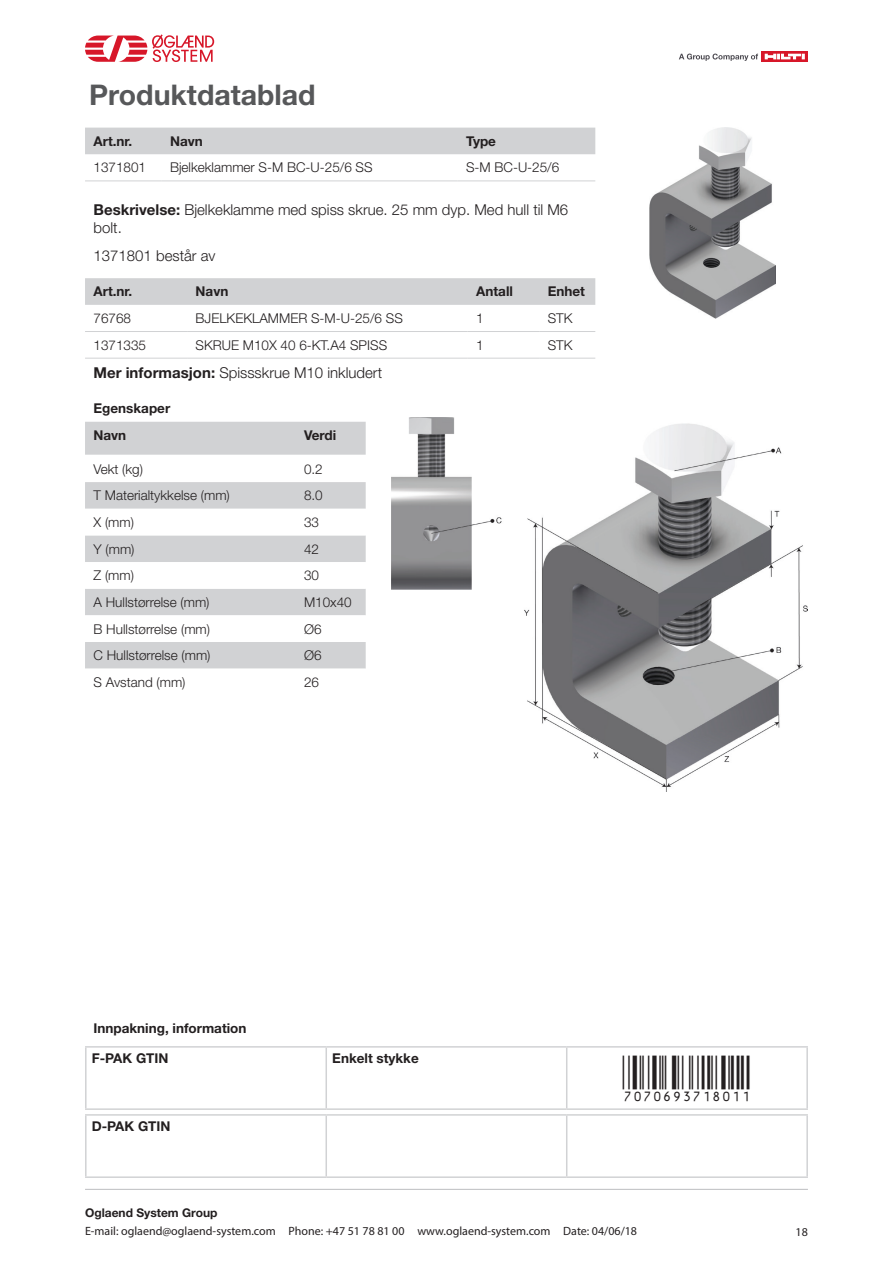
<style>
.page{position:relative;width:893px;height:1263px;background:#fff}
.page>*{position:absolute;margin:0;border:0;box-sizing:border-box;transform-origin:0 0}
.t1{font:45px "Viisas EAN Matala";color:#231f20}
.t2{font:700 28.5px "Helvetica Neue LT Std";color:#57585a}
.t3{font:300 15px/18px "Helvetica Neue LT Std";color:#231f20}
.t4{font:300 13.5px "Helvetica Neue LT Std";color:#231f20}
.t5{font:700 13.5px/27px "Helvetica Neue LT Std";color:#231f20}
.t6{font:12px "Myriad Pro";color:#231f20}
.t7{font:700 12px "Helvetica Neue LT Std";color:#231f20}
.s1{font-weight:700}
</style>
<div class="page">
<hr style="left:85px;top:1189px;width:723px;height:1px;background:#bcbdc0">
<svg style="left:85px;top:34px;width:129px;height:28px"></svg>
<svg style="left:762px;top:51px;width:46px;height:11px"></svg>
<svg style="left:765px;top:54px;width:40px;height:5px"></svg>
<svg style="left:679px;top:54px;width:79px;height:7px"></svg>
<div style="left:85px;top:128px;width:510px;height:26px;background:#d1d2d4"></div>
<hr style="left:85px;top:181px;width:77px;height:1px;background:#d1d2d4">
<hr style="left:162px;top:181px;width:296px;height:1px;background:#d1d2d4">
<hr style="left:458px;top:181px;width:137px;height:1px;background:#d1d2d4">
<div style="left:85px;top:278px;width:510px;height:27px;background:#d1d2d4"></div>
<hr style="left:85px;top:331px;width:102px;height:1px;background:#d1d2d4">
<hr style="left:187px;top:331px;width:281px;height:1px;background:#d1d2d4">
<hr style="left:468px;top:331px;width:71px;height:1px;background:#d1d2d4">
<hr style="left:539px;top:331px;width:56px;height:1px;background:#d1d2d4">
<hr style="left:85px;top:358px;width:102px;height:1px;background:#d1d2d4">
<hr style="left:187px;top:358px;width:281px;height:1px;background:#d1d2d4">
<hr style="left:468px;top:358px;width:71px;height:1px;background:#d1d2d4">
<hr style="left:539px;top:358px;width:56px;height:1px;background:#d1d2d4">
<img style="left:649px;top:128px;width:127px;height:190px">
<img style="left:392px;top:417px;width:416px;height:375px">
<div style="left:85px;top:422px;width:281px;height:33px;background:#d1d2d4"></div>
<div style="left:85px;top:482px;width:281px;height:27px;background:#d1d2d4"></div>
<svg style="left:85px;top:535px;width:281px;height:134px;fill:#d1d2d4"></svg>
<hr style="left:85px;top:1046px;width:241px;height:1px;background:#d1d2d4">
<hr style="left:85px;top:1047px;width:2px;height:61px;background:#d1d2d4">
<hr style="left:326px;top:1046px;width:241px;height:1px;background:#d1d2d4">
<hr style="left:325px;top:1047px;width:2px;height:61px;background:#d1d2d4">
<hr style="left:567px;top:1046px;width:241px;height:1px;background:#d1d2d4">
<hr style="left:566px;top:1047px;width:1px;height:61px;background:#d1d2d4">
<hr style="left:806px;top:1047px;width:2px;height:61px;background:#d1d2d4">
<hr style="left:85px;top:1108px;width:241px;height:2px;background:#d1d2d4">
<hr style="left:326px;top:1108px;width:241px;height:2px;background:#d1d2d4">
<hr style="left:567px;top:1108px;width:241px;height:2px;background:#d1d2d4">
<hr style="left:85px;top:1114px;width:241px;height:2px;background:#d1d2d4">
<hr style="left:85px;top:1116px;width:2px;height:60px;background:#d1d2d4">
<hr style="left:326px;top:1114px;width:241px;height:2px;background:#d1d2d4">
<hr style="left:325px;top:1116px;width:2px;height:60px;background:#d1d2d4">
<hr style="left:567px;top:1114px;width:241px;height:2px;background:#d1d2d4">
<hr style="left:566px;top:1116px;width:1px;height:60px;background:#d1d2d4">
<hr style="left:806px;top:1116px;width:2px;height:60px;background:#d1d2d4">
<hr style="left:85px;top:1176px;width:241px;height:2px;background:#d1d2d4">
<hr style="left:326px;top:1176px;width:241px;height:2px;background:#d1d2d4">
<hr style="left:567px;top:1176px;width:241px;height:2px;background:#d1d2d4">
<h2 class="t2" style="left:89px;top:78px;width:228px">Produktdatablad</h2>
<p class="t5" style="left:94px;top:127px;width:40px">Art.nr.</p>
<p class="t5" style="left:170px;top:127px;width:34px">Navn</p>
<p class="t5" style="left:466px;top:127px;width:32px">Type</p>
<p class="t4" style="left:94px;top:159px;width:54px">1371801</p>
<p class="t4" style="left:170px;top:159px;width:204px">Bjelkeklammer S-M BC-U-25/6 SS</p>
<p class="t4" style="left:466px;top:159px;width:95px">S-M BC-U-25/6</p>
<p class="t3" style="left:94px;top:200px;width:476px"><span class="s1">Beskrivelse:</span> Bjelkeklamme med spiss skrue. 25 mm dyp. Med hull til M6 bolt.</p>
<p class="t3" style="left:94px;top:246px;width:124px">1371801 består av</p>
<p class="t5" style="left:94px;top:278px;width:40px">Art.nr.</p>
<p class="t5" style="left:196px;top:278px;width:34px">Navn</p>
<p class="t5" style="left:476px;top:278px;width:38px">Antall</p>
<p class="t5" style="left:548px;top:278px;width:39px">Enhet</p>
<p class="t4" style="left:94px;top:310px;width:39px">76768</p>
<p class="t4" style="left:196px;top:310px;width:209px">BJELKEKLAMMER S-M-U-25/6 SS</p>
<p class="t4" style="left:476px;top:310px;width:9px">1</p>
<p class="t4" style="left:548px;top:310px;width:26px">STK</p>
<p class="t4" style="left:94px;top:337px;width:54px">1371335</p>
<p class="t4" style="left:196px;top:337px;width:193px">SKRUE M10X 40 6-KT.A4 SPISS</p>
<p class="t4" style="left:476px;top:337px;width:9px">1</p>
<p class="t4" style="left:548px;top:337px;width:26px">STK</p>
<p class="t3" style="left:94px;top:363px;width:290px"><span class="s1">Mer informasjon:</span> Spissskrue M10 inkludert</p>
<p class="t5" style="left:94px;top:394px;width:78px">Egenskaper<br>Navn</p>
<p class="t5" style="left:304px;top:421px;width:34px">Verdi</p>
<p class="t4" style="left:94px;top:460px;width:51px">Vekt (kg)</p>
<p class="t4" style="left:304px;top:460px;width:20px">0.2</p>
<p class="t4" style="left:94px;top:487px;width:138px">T Materialtykkelse (mm)</p>
<p class="t4" style="left:304px;top:487px;width:20px">8.0</p>
<p class="t4" style="left:94px;top:514px;width:42px">X (mm)</p>
<p class="t4" style="left:304px;top:514px;width:17px">33</p>
<p class="t4" style="left:94px;top:540px;width:42px">Y (mm)</p>
<p class="t4" style="left:304px;top:540px;width:17px">42</p>
<p class="t4" style="left:94px;top:567px;width:42px">Z (mm)</p>
<p class="t4" style="left:304px;top:567px;width:17px">30</p>
<p class="t4" style="left:94px;top:594px;width:118px">A Hullstørrelse (mm)</p>
<p class="t4" style="left:304px;top:594px;width:49px">M10x40</p>
<p class="t4" style="left:94px;top:620px;width:118px">B Hullstørrelse (mm)</p>
<p class="t4" style="left:304px;top:620px;width:19px">Ø6</p>
<p class="t4" style="left:94px;top:647px;width:119px">C Hullstørrelse (mm)</p>
<p class="t4" style="left:304px;top:647px;width:19px">Ø6</p>
<p class="t4" style="left:94px;top:674px;width:94px">S Avstand (mm)</p>
<p class="t4" style="left:304px;top:674px;width:17px">26</p>
<p class="t5" style="left:92px;top:1014px;width:156px;line-height:29.1px">Innpakning, information<br>F-PAK GTIN</p>
<p class="t5" style="left:92px;top:1112px;width:80px">D-PAK GTIN</p>
<p class="t5" style="left:332px;top:1044px;width:88px">Enkelt stykke</p>
<h1 class="t1" style="left:623px;top:1055px;width:130px">7070693718011</h1>
<p class="t7" style="left:85px;top:1205px;width:134px">Oglaend System Group</p>
<p class="t6" style="left:85px;top:1223px;width:554px">E-mail: oglaend@oglaend-system.com Phone: +47 51 78 81 00 www.oglaend-system.com Date: 04/06/18</p>
<p class="t6" style="left:796px;top:1224px;width:14px">18</p>
</div>
